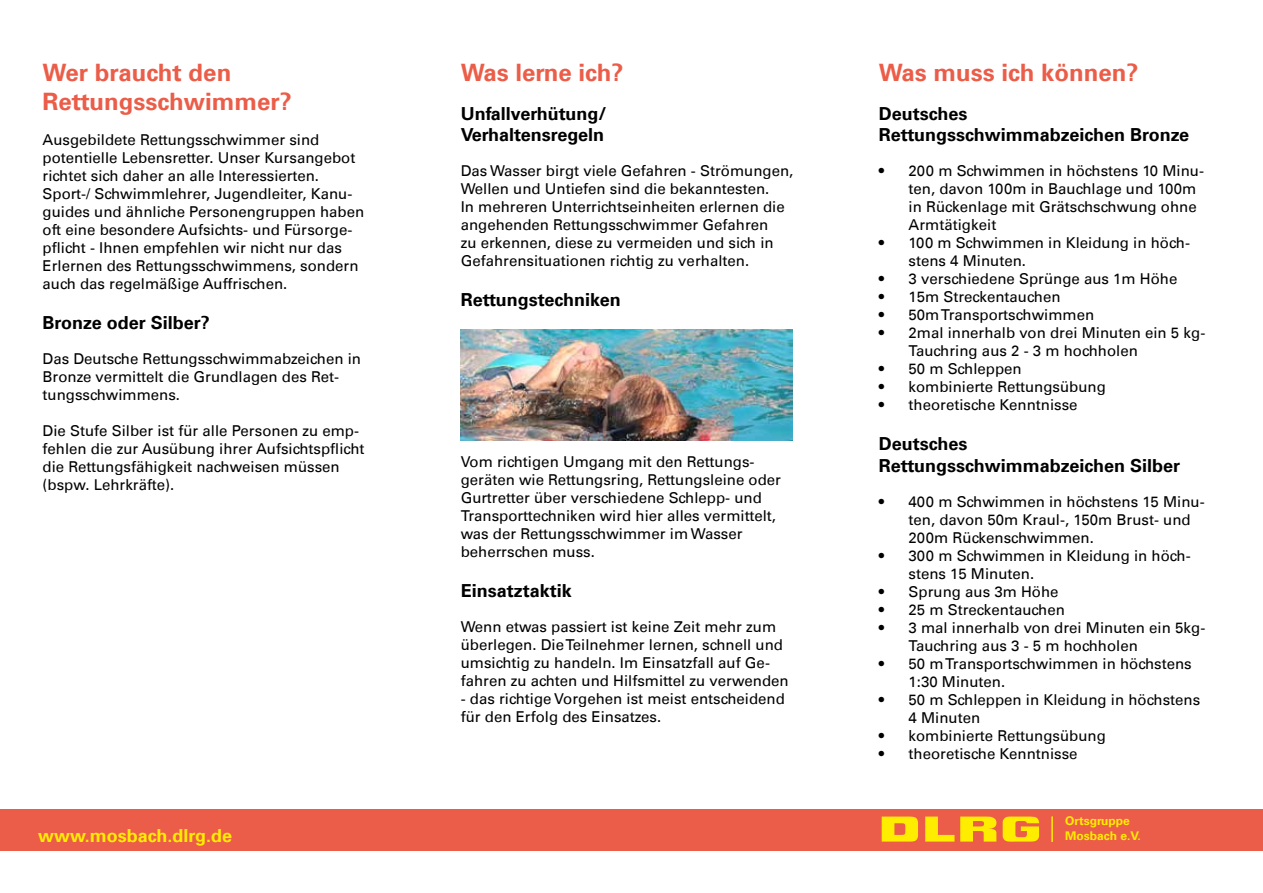
<style>
.page{position:relative;width:1263px;height:893px;background:#fff}
.page>*{position:absolute;margin:0;border:0;box-sizing:border-box;transform-origin:0 0}
.t1{font:700 24px/28.8px "DLRG Univers";color:#eb5d48}
.t2{font:700 18px/21.6px "DLRG Univers";color:#000}
.t3{font:700 18px "DLRG Univers";color:#ffed00}
.t4{font:15px/18px "DLRG Univers";color:#000}
.t5{font:700 12px/14.4px "DLRG Univers";color:#ffed00}
</style>
<div class="page">
<div style="left:0;top:809px;width:1263px;height:41px;background:#eb5d48"></div>
<svg style="left:1003px;top:816px;width:36px;height:26px"></svg>
<svg style="left:925px;top:817px;width:29px;height:25px"></svg>
<svg style="left:882px;top:816px;width:36px;height:26px"></svg>
<svg style="left:960px;top:816px;width:36px;height:26px"></svg>
<hr style="left:1051px;top:816px;width:2px;height:26px;background:#ffed00">
<img style="left:461px;top:330px;width:331px;height:110px">
<h1 class="t1" style="left:43px;top:58px;width:251px">Wer braucht den<br>Rettungsschwimmer?</h1>
<p class="t4" style="left:43px;top:131px;width:323px">Ausgebildete Rettungsschwimmer sind potentielle Lebensretter. Unser Kursangebot richtet sich daher an alle Interessierten.<br>Sport-/ Schwimmlehrer, Jugendleiter, Kanu&shy;guides und ähnliche Personengruppen haben oft eine besondere Aufsichts- und Fürsorge&shy;pflicht - Ihnen empfehlen wir nicht nur das Erlernen des Rettungsschwimmens, sondern auch das regelmäßige Auffrischen.</p>
<p class="t2" style="left:43px;top:312px;width:169px">Bronze oder Silber?</p>
<p class="t4" style="left:43px;top:349px;width:320px">Das Deutsche Rettungsschwimmabzeichen in<br>Bronze vermittelt die Grundlagen des Ret&shy;tungsschwimmens.</p>
<p class="t4" style="left:43px;top:421px;width:324px">Die Stufe Silber ist für alle Personen zu emp&shy;fehlen die zur Ausübung ihrer Aufsichtspflicht die Rettungsfähigkeit nachweisen müssen (bspw. Lehrkräfte).</p>
<p class="t3" style="left:38px;top:825px;width:195px">www.mosbach.dlrg.de</p>
<h1 class="t1" style="left:461px;top:58px;width:164px">Was lerne ich?</h1>
<p class="t2" style="left:461px;top:103px;width:147px">Unfallverhütung/<br>Verhaltensregeln</p>
<p class="t4" style="left:461px;top:162px;width:334px">Das Wasser birgt viele Gefahren - Strömungen, Wellen und Untiefen sind die bekanntesten.<br>In mehreren Unterrichtseinheiten erlernen die angehenden Rettungsschwimmer Gefahren<br>zu erkennen, diese zu vermeiden und sich in Gefahrensituationen richtig zu verhalten.</p>
<p class="t2" style="left:461px;top:289px;width:161px">Rettungstechniken</p>
<p class="t4" style="left:461px;top:453px;width:322px">Vom richtigen Umgang mit den Rettungs&shy;geräten wie Rettungsring, Rettungsleine oder Gurtretter über verschiedene Schlepp- und Transporttechniken wird hier alles vermittelt, was der Rettungsschwimmer im Wasser beherrschen muss.</p>
<p class="t2" style="left:461px;top:580px;width:113px">Einsatztaktik</p>
<p class="t4" style="left:461px;top:617px;width:330px">Wenn etwas passiert ist keine Zeit mehr zum überlegen. Die Teilnehmer lernen, schnell und umsichtig zu handeln. Im Einsatzfall auf Ge&shy;fahren zu achten und Hilfsmittel zu verwenden</p>
<p class="t4" style="left:461px;top:689px;width:326px">- das richtige Vorgehen ist meist entscheidend für den Erfolg des Einsatzes.</p>
<h1 class="t1" style="left:879px;top:58px;width:261px">Was muss ich können?</h1>
<p class="t2" style="left:879px;top:103px;width:312px">Deutsches<br>Rettungsschwimmabzeichen Bronze</p>
<p class="t4" style="left:909px;top:162px;width:297px;text-indent:-30px">• 200 m Schwimmen in höchstens 10 Minu&shy;ten, davon 100m in Bauchlage und 100m in Rückenlage mit Grätschschwung ohne<br>Armtätigkeit</p>
<p class="t4" style="left:909px;top:234px;width:283px;text-indent:-30px">• 100 m Schwimmen in Kleidung in höch&shy;stens 4 Minuten.</p>
<p class="t4" style="left:879px;top:270px;width:300px">• 3 verschiedene Sprünge aus 1m Höhe</p>
<p class="t4" style="left:879px;top:288px;width:183px">• 15m Streckentauchen</p>
<p class="t4" style="left:879px;top:306px;width:217px">• 50m Transportschwimmen</p>
<p class="t4" style="left:909px;top:324px;width:298px;text-indent:-30px">• 2mal innerhalb von drei Minuten ein 5 kg-<br>Tauchring aus 2 - 3 m hochholen</p>
<p class="t4" style="left:879px;top:360px;width:144px">• 50 m Schleppen</p>
<p class="t4" style="left:879px;top:378px;width:229px">• kombinierte Rettungsübung</p>
<p class="t4" style="left:879px;top:396px;width:200px">• theoretische Kenntnisse</p>
<p class="t2" style="left:879px;top:433px;width:303px">Deutsches<br>Rettungsschwimmabzeichen Silber</p>
<p class="t4" style="left:909px;top:492px;width:298px;text-indent:-30px">• 400 m Schwimmen in höchstens 15 Minu&shy;ten, davon 50m Kraul-, 150m Brust- und<br>200m Rückenschwimmen.</p>
<p class="t4" style="left:909px;top:546px;width:284px;text-indent:-30px">• 300 m Schwimmen in Kleidung in höch&shy;stens 15 Minuten.</p>
<p class="t4" style="left:879px;top:582px;width:181px">• Sprung aus 3m Höhe</p>
<p class="t4" style="left:879px;top:600px;width:188px">• 25 m Streckentauchen</p>
<p class="t4" style="left:909px;top:618px;width:298px;text-indent:-30px">• 3 mal innerhalb von drei Minuten ein 5kg-<br>Tauchring aus 3 - 5 m hochholen</p>
<p class="t4" style="left:909px;top:654px;width:285px;text-indent:-30px">• 50 m Transportschwimmen in höchstens<br>1:30 Minuten.</p>
<p class="t4" style="left:909px;top:690px;width:293px;text-indent:-30px">• 50 m Schleppen in Kleidung in höchstens<br>4 Minuten</p>
<p class="t4" style="left:879px;top:726px;width:229px">• kombinierte Rettungsübung</p>
<p class="t4" style="left:879px;top:744px;width:200px">• theoretische Kenntnisse</p>
<p class="t5" style="left:1065px;top:814px;width:77px">Ortsgruppe<br>Mosbach e.V.</p>
</div>
